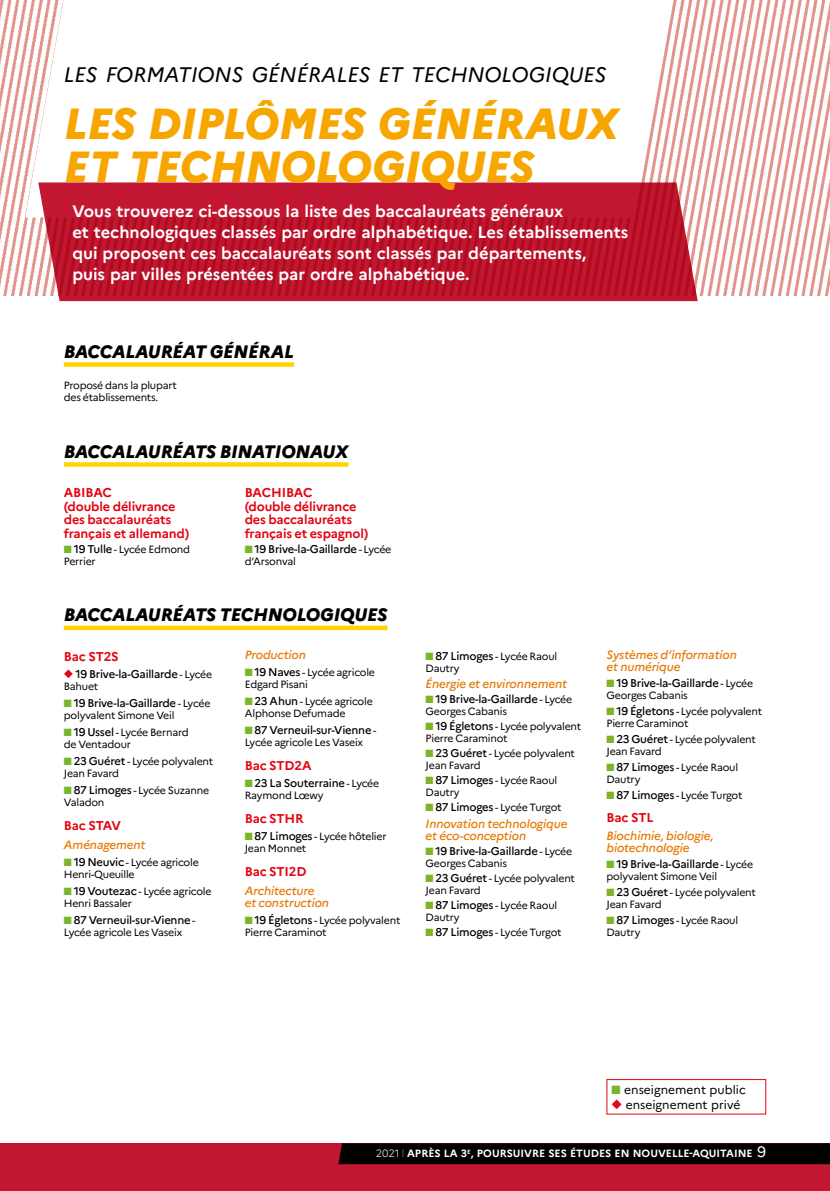
<style>
.page{position:relative;width:830px;height:1191px;background:#fff}
.page>*{position:absolute;margin:0;border:0;box-sizing:border-box;transform-origin:0 0}
.t1{font:italic 800 43.5px/43.5px "Marianne";letter-spacing:-.01em;color:#f7a600}
.t2{font:italic 21px "Marianne";color:#000}
.t3{font:italic 800 18px "Marianne";letter-spacing:-.01em;color:#000}
.t4{font:700 16.5px/21px "Marianne";color:#fff}
.t5{font:700 12.75px/13.5px "Marianne";letter-spacing:-.01em;color:#e30613}
.t6{font:italic 500 12px/12px "Marianne";letter-spacing:-.01em;color:#e67b07}
.t7{font:12px "Marianne";color:#000}
.t8{font:500 11.25px "Marianne";letter-spacing:-.02em;color:#000}
.t9{font:10.5px/12px "Marianne";letter-spacing:-.02em;color:#000}
.t10{font:700 10.5px "Marianne";color:#fff}
.s1{color:#7ab52a}
.s2{font-weight:500;font-size:11.25px}
.s3{font-weight:400;font-size:10.5px}
.s4{color:#e30613}
.s5{font-weight:300}
.s6{font-weight:400;font-size:15px}
</style>
<div class="page">
<img style="left:0;top:0;width:829px;height:295px">
<svg style="left:25px;top:0;width:650px;height:217px"></svg>
<svg style="left:38px;top:182px;width:659px;height:119px;background:#be1a31"></svg>
<div style="left:0;top:1143px;width:829px;height:48px;background:#c31632"></div>
<div style="left:338px;top:1143px;width:491px;height:21px;background:#000"></div>
<div style="left:64px;top:362px;width:230px;height:5px;background:#ffd500"></div>
<div style="left:64px;top:462px;width:284px;height:5px;background:#ffd500"></div>
<div style="left:64px;top:625px;width:323px;height:5px;background:#ffd500"></div>
<div style="left:606px;top:1079px;width:159px;height:35px;border:1px solid #e30613"></div>
<h2 class="t2" style="left:64px;top:62px;width:544px">LES FORMATIONS GÉNÉRALES ET TECHNOLOGIQUES</h2>
<h1 class="t1" style="left:64px;top:102px;width:556px">LES DIPLÔMES GÉNÉRAUX<br>ET TECHNOLOGIQUES</h1>
<p class="t4" style="left:72px;top:200px;width:557px">Vous trouverez ci-dessous la liste des baccalauréats généraux<br>et technologiques classés par ordre alphabétique. Les établissements qui proposent ces baccalauréats sont classés par départements,<br>puis par villes présentées par ordre alphabétique.</p>
<h3 class="t3" style="left:64px;top:341px;width:231px">BACCALAURÉAT GÉNÉRAL</h3>
<p class="t9" style="left:64px;top:379px;width:115px">Proposé dans la plupart des établissements.</p>
<h3 class="t3" style="left:64px;top:440px;width:286px">BACCALAURÉATS BINATIONAUX</h3>
<p class="t5" style="left:64px;top:486px;width:127px">ABIBAC<br>(double délivrance des baccalauréats français et allemand)</p>
<p class="t9" style="left:64px;top:543px;width:128px"><span class="s1">■</span> <span class="s2">19 Tulle</span> - Lycée Edmond<br>Perrier</p>
<p class="t5" style="left:244px;top:486px;width:125px">BACHIBAC<br>(double délivrance des baccalauréats français et espagnol)</p>
<p class="t8" style="left:244px;top:542px;width:148px"><span class="s1">■</span> 19 Brive-la-Gaillarde <span class="s3">- Lycée</span></p>
<p class="t9" style="left:244px;top:555px;width:53px">d’Arsonval</p>
<h3 class="t3" style="left:64px;top:604px;width:325px">BACCALAURÉATS TECHNOLOGIQUES</h3>
<p class="t5" style="left:64px;top:649px;width:56px">Bac ST2S</p>
<p class="t8" style="left:64px;top:666px;width:150px"><span class="s4">◆</span> 19 Brive-la-Gaillarde <span class="s3">- Lycée</span></p>
<p class="t9" style="left:64px;top:680px;width:36px">Bahuet</p>
<p class="t8" style="left:64px;top:696px;width:148px"><span class="s1">■</span> 19 Brive-la-Gaillarde <span class="s3">- Lycée</span></p>
<p class="t9" style="left:64px;top:709px;width:112px">polyvalent Simone Veil</p>
<p class="t9" style="left:64px;top:726px;width:126px"><span class="s1">■</span> <span class="s2">19 Ussel</span> - Lycée Bernard de Ventadour</p>
<p class="t9" style="left:64px;top:755px;width:151px"><span class="s1">■</span> <span class="s2">23 Guéret</span> - Lycée polyvalent<br>Jean Favard</p>
<p class="t9" style="left:64px;top:784px;width:147px"><span class="s1">■</span> <span class="s2">87 Limoges</span> - Lycée Suzanne<br>Valadon</p>
<p class="t5" style="left:64px;top:818px;width:59px">Bac STAV</p>
<p class="t6" style="left:64px;top:838px;width:83px">Aménagement</p>
<p class="t9" style="left:64px;top:856px;width:136px"><span class="s1">■</span> <span class="s2">19 Neuvic</span> - Lycée agricole<br>Henri-Queuille</p>
<p class="t9" style="left:64px;top:885px;width:149px"><span class="s1">■</span> <span class="s2">19 Voutezac</span> - Lycée agricole<br>Henri Bassaler</p>
<p class="t8" style="left:64px;top:913px;width:133px"><span class="s1">■</span> 87 Verneuil-sur-Vienne <span class="s3">-</span></p>
<p class="t9" style="left:64px;top:926px;width:120px">Lycée agricole Les Vaseix</p>
<p class="t6" style="left:244px;top:648px;width:63px">Production</p>
<p class="t9" style="left:244px;top:666px;width:132px"><span class="s1">■</span> <span class="s2">19 Naves</span> - Lycée agricole<br>Edgard Pisani</p>
<p class="t9" style="left:244px;top:695px;width:129px"><span class="s1">■</span> <span class="s2">23 Ahun</span> - Lycée agricole<br>Alphonse Defumade</p>
<p class="t8" style="left:244px;top:723px;width:133px"><span class="s1">■</span> 87 Verneuil-sur-Vienne <span class="s3">-</span></p>
<p class="t9" style="left:244px;top:736px;width:120px">Lycée agricole Les Vaseix</p>
<p class="t5" style="left:244px;top:759px;width:68px">Bac STD2A</p>
<p class="t8" style="left:244px;top:776px;width:136px"><span class="s1">■</span> 23 La Souterraine <span class="s3">- Lycée</span></p>
<p class="t9" style="left:244px;top:789px;width:80px">Raymond Lœwy</p>
<p class="t5" style="left:244px;top:812px;width:60px">Bac STHR</p>
<p class="t9" style="left:244px;top:830px;width:143px"><span class="s1">■</span> <span class="s2">87 Limoges</span> - Lycée hôtelier<br>Jean Monnet</p>
<p class="t5" style="left:244px;top:865px;width:63px">Bac STI2D</p>
<p class="t6" style="left:244px;top:884px;width:86px">Architecture<br>et construction</p>
<p class="t9" style="left:244px;top:914px;width:157px"><span class="s1">■</span> <span class="s2">19 Égletons</span> - Lycée polyvalent<br>Pierre Caraminot</p>
<p class="t9" style="left:425px;top:650px;width:133px"><span class="s1">■</span> <span class="s2">87 Limoges</span> - Lycée Raoul<br>Dautry</p>
<p class="t6" style="left:425px;top:678px;width:143px">Énergie et environnement</p>
<p class="t8" style="left:425px;top:692px;width:148px"><span class="s1">■</span> 19 Brive-la-Gaillarde <span class="s3">- Lycée</span></p>
<p class="t9" style="left:425px;top:705px;width:83px">Georges Cabanis</p>
<p class="t9" style="left:425px;top:720px;width:157px"><span class="s1">■</span> <span class="s2">19 Égletons</span> - Lycée polyvalent<br>Pierre Caraminot</p>
<p class="t9" style="left:425px;top:747px;width:151px"><span class="s1">■</span> <span class="s2">23 Guéret</span> - Lycée polyvalent<br>Jean Favard</p>
<p class="t9" style="left:425px;top:774px;width:133px"><span class="s1">■</span> <span class="s2">87 Limoges</span> - Lycée Raoul<br>Dautry</p>
<p class="t9" style="left:425px;top:801px;width:137px"><span class="s1">■</span> <span class="s2">87 Limoges</span> - Lycée Turgot</p>
<p class="t6" style="left:425px;top:817px;width:143px">Innovation technologique et éco-conception</p>
<p class="t8" style="left:425px;top:843px;width:148px"><span class="s1">■</span> 19 Brive-la-Gaillarde <span class="s3">- Lycée</span></p>
<p class="t9" style="left:425px;top:857px;width:83px">Georges Cabanis</p>
<p class="t9" style="left:425px;top:872px;width:151px"><span class="s1">■</span> <span class="s2">23 Guéret</span> - Lycée polyvalent<br>Jean Favard</p>
<p class="t9" style="left:425px;top:899px;width:133px"><span class="s1">■</span> <span class="s2">87 Limoges</span> - Lycée Raoul<br>Dautry</p>
<p class="t9" style="left:425px;top:926px;width:137px"><span class="s1">■</span> <span class="s2">87 Limoges</span> - Lycée Turgot</p>
<p class="t6" style="left:606px;top:648px;width:132px">Systèmes d’information et numérique</p>
<p class="t8" style="left:606px;top:676px;width:148px"><span class="s1">■</span> 19 Brive-la-Gaillarde <span class="s3">- Lycée</span></p>
<p class="t9" style="left:606px;top:689px;width:83px">Georges Cabanis</p>
<p class="t9" style="left:606px;top:705px;width:157px"><span class="s1">■</span> <span class="s2">19 Égletons</span> - Lycée polyvalent<br>Pierre Caraminot</p>
<p class="t9" style="left:606px;top:733px;width:151px"><span class="s1">■</span> <span class="s2">23 Guéret</span> - Lycée polyvalent<br>Jean Favard</p>
<p class="t9" style="left:606px;top:761px;width:133px"><span class="s1">■</span> <span class="s2">87 Limoges</span> - Lycée Raoul<br>Dautry</p>
<p class="t9" style="left:606px;top:789px;width:137px"><span class="s1">■</span> <span class="s2">87 Limoges</span> - Lycée Turgot</p>
<p class="t5" style="left:606px;top:811px;width:48px">Bac STL</p>
<p class="t6" style="left:606px;top:829px;width:108px">Biochimie, biologie, biotechnologie</p>
<p class="t8" style="left:606px;top:857px;width:148px"><span class="s1">■</span> 19 Brive-la-Gaillarde <span class="s3">- Lycée</span></p>
<p class="t9" style="left:606px;top:870px;width:112px">polyvalent Simone Veil</p>
<p class="t9" style="left:606px;top:886px;width:151px"><span class="s1">■</span> <span class="s2">23 Guéret</span> - Lycée polyvalent<br>Jean Favard</p>
<p class="t9" style="left:606px;top:914px;width:133px"><span class="s1">■</span> <span class="s2">87 Limoges</span> - Lycée Raoul<br>Dautry</p>
<p class="t7" style="left:611px;top:1082px;width:136px"><span class="s1">■</span> enseignement public</p>
<p class="t7" style="left:611px;top:1097px;width:130px"><span class="s4">◆</span> enseignement privé</p>
<p class="t10" style="left:375px;top:1147px;width:391px"><span class="s5">2021 l</span> APRÈS LA 3<sup>E</sup>, POURSUIVRE SES ÉTUDES EN NOUVELLE-AQUITAINE <span class="s6">9</span></p>
</div>
